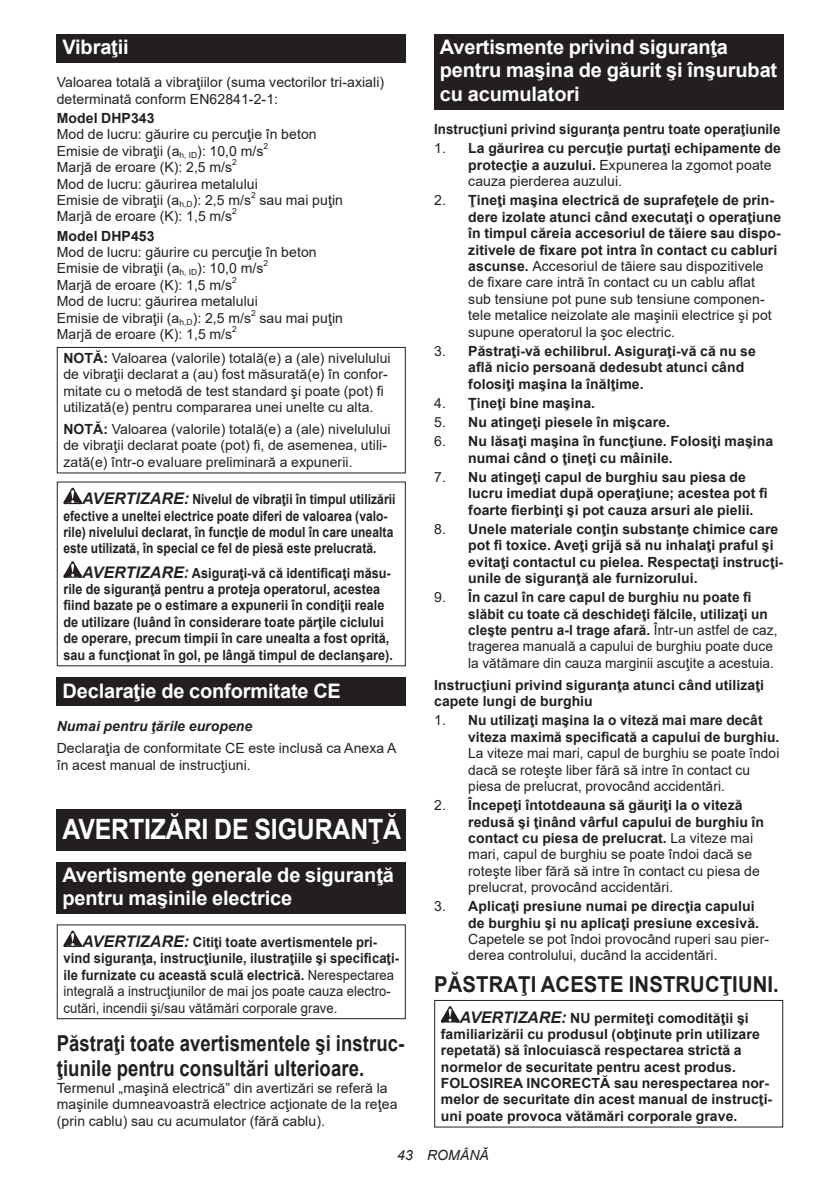
<style>
.page{position:relative;width:840px;height:1191px;background:#fff}
.page>*{position:absolute;margin:0;border:0;box-sizing:border-box;transform-origin:0 0}
.t1{font:700 28px "Arial";letter-spacing:-.01em;color:#fff;scale:.89 1}
.t2{font:700 22px/25.8px "Arial";letter-spacing:.005em;color:#231f20;scale:.84 1}
.t3{font:700 22px "Arial";letter-spacing:.005em;color:#231f20;scale:.92 1}
.t4{font:700 20px/23.4px "Arial";letter-spacing:-.01em;color:#fff}
.t5{font:14px/16.4px "Arial";letter-spacing:.005em;color:#231f20}
.t6{font:700 14px/16.4px "Arial";letter-spacing:.005em;color:#231f20}
.t7{font:700 14px/16.4px "Arial";letter-spacing:.005em;color:#231f20;scale:.9 1}
.t8{font:700 14px/16.4px "Arial";letter-spacing:.005em;color:#231f20;scale:.93 1}
.t9{font:700 14px/16.4px "Arial";letter-spacing:.005em;color:#231f20;scale:.86 1}
.t10{font:700 14px "Arial";letter-spacing:.005em;color:#231f20;scale:.95 1}
.t11{font:italic 700 14px "Arial";letter-spacing:.005em;color:#231f20}
.t12{font:italic 14px "Arial";letter-spacing:.005em;color:#231f20}
.t13{font:8.4px "Arial";color:#231f20}
.s1{font-weight:700}
.s2{font-style:italic;font-size:16px}
.s3{font-weight:400}
</style>
<div class="page">
<div style="left:57px;top:34px;width:348px;height:29px;background:#231f20"></div>
<div style="left:57px;top:347px;width:348px;height:126px;border:1px solid #231f20"></div>
<svg style="left:63px;top:488px;width:19px;height:16px"></svg>
<svg style="left:63px;top:561px;width:19px;height:16px"></svg>
<div style="left:57px;top:677px;width:348px;height:29px;background:#231f20"></div>
<div style="left:57px;top:809px;width:348px;height:41px;background:#231f20"></div>
<div style="left:57px;top:861px;width:348px;height:52px;background:#231f20"></div>
<svg style="left:63px;top:930px;width:19px;height:17px"></svg>
<div style="left:57px;top:924px;width:348px;height:95px;border:1px solid #231f20"></div>
<div style="left:434px;top:34px;width:348px;height:75px;background:#231f20"></div>
<svg style="left:440px;top:1006px;width:19px;height:16px"></svg>
<div style="left:434px;top:1000px;width:348px;height:127px;border:1px solid #231f20"></div>
<h3 class="t4" style="left:62px;top:36px;width:68px">Vibraţii</h3>
<p class="t5" style="left:57px;top:74px;width:329px">Valoarea totală a vibraţiilor (suma vectorilor tri-axiali) determinată conform EN62841-2-1:</p>
<p class="t6" style="left:57px;top:110px;width:99px">Model DHP343</p>
<p class="t5" style="left:57px;top:126px;width:261px">Mod de lucru: găurire cu percuţie în beton<br>Emisie de vibraţii (a<sub>h,</sub> <sub>ID</sub>): 10,0 m/s</p>
<p class="t13" style="left:263px;top:140px;width:6px">2</p>
<p class="t5" style="left:57px;top:159px;width:177px">Marjă de eroare (K): 2,5 m/s</p>
<p class="t13" style="left:232px;top:156px;width:6px">2</p>
<p class="t5" style="left:57px;top:175px;width:202px">Mod de lucru: găurirea metalului<br>Emisie de vibraţii (a<sub>h,D</sub>): 2,5 m/s</p>
<p class="t13" style="left:251px;top:189px;width:6px">2</p>
<p class="t5" style="left:259px;top:192px;width:85px">sau mai puţin</p>
<p class="t5" style="left:57px;top:208px;width:177px">Marjă de eroare (K): 1,5 m/s</p>
<p class="t13" style="left:232px;top:206px;width:6px">2</p>
<p class="t6" style="left:57px;top:228px;width:99px">Model DHP453</p>
<p class="t5" style="left:57px;top:244px;width:261px">Mod de lucru: găurire cu percuţie în beton<br>Emisie de vibraţii (a<sub>h,</sub> <sub>ID</sub>): 10,0 m/s</p>
<p class="t13" style="left:263px;top:258px;width:6px">2</p>
<p class="t5" style="left:57px;top:276px;width:177px">Marjă de eroare (K): 1,5 m/s</p>
<p class="t13" style="left:232px;top:274px;width:6px">2</p>
<p class="t5" style="left:57px;top:293px;width:202px">Mod de lucru: găurirea metalului<br>Emisie de vibraţii (a<sub>h,D</sub>): 2,5 m/s</p>
<p class="t13" style="left:251px;top:307px;width:6px">2</p>
<p class="t5" style="left:259px;top:309px;width:85px">sau mai puţin</p>
<p class="t5" style="left:57px;top:326px;width:177px">Marjă de eroare (K): 1,5 m/s</p>
<p class="t13" style="left:232px;top:323px;width:6px">2</p>
<p class="t5" style="left:63px;top:349px;width:328px"><span class="s1">NOTĂ:</span> Valoarea (valorile) totală(e) a (ale) nivelulului de vibraţii declarat a (au) fost măsurată(e) în confor&shy;mitate cu o metodă de test standard şi poate (pot) fi utilizată(e) pentru compararea unei unelte cu alta.</p>
<p class="t5" style="left:63px;top:421px;width:328px"><span class="s1">NOTĂ:</span> Valoarea (valorile) totală(e) a (ale) nivelulului de vibraţii declarat poate (pot) fi, de asemenea, utili&shy;zată(e) într-o evaluare preliminară a expunerii.</p>
<p class="t9" style="left:63px;top:491px;width:387px;text-indent:19px"><span class="s2">AVERTIZARE:</span> Nivelul de vibraţii în timpul utilizării efective a uneltei electrice poate diferi de valoarea (valo&shy;rile) nivelului declarat, în funcţie de modul în care unealta este utilizată, în special ce fel de piesă este prelucrată.</p>
<p class="t7" style="left:63px;top:565px;width:367px;text-indent:19px"><span class="s2">AVERTIZARE:</span> Asiguraţi-vă că identificaţi măsu&shy;rile de siguranţă pentru a proteja operatorul, acestea fiind bazate pe o estimare a expunerii în condiţii reale de utilizare (luând în considerare toate părţile ciclului de operare, precum timpii în care unealta a fost oprită, sau a funcţionat în gol, pe lângă timpul de declanşare).</p>
<h3 class="t4" style="left:62px;top:679px;width:280px">Declaraţie de conformitate CE</h3>
<p class="t11" style="left:57px;top:717px;width:197px">Numai pentru ţările europene</p>
<p class="t5" style="left:57px;top:740px;width:341px">Declaraţia de conformitate CE este inclusă ca Anexa A în acest manual de instrucţiuni.</p>
<h1 class="t1" style="left:62px;top:809px;width:382px">AVERTIZĂRI DE SIGURANŢĂ</h1>
<h3 class="t4" style="left:62px;top:863px;width:333px">Avertismente generale de siguranţă pentru maşinile electrice</h3>
<p class="t8" style="left:63px;top:934px;width:362px;text-indent:19px"><span class="s2">AVERTIZARE:</span> Citiţi toate avertismentele pri&shy;vind siguranţa, instrucţiunile, ilustraţiile şi specificaţi&shy;ile furnizate cu această sculă electrică. <span class="s3">Nerespectarea integrală a instrucţiunilor de mai jos poate cauza electro&shy;cutări, incendii şi/sau vătămări corporale grave.</span></p>
<h2 class="t2" style="left:57px;top:1030px;width:415px">Păstraţi toate avertismentele şi instruc&shy;ţiunile pentru consultări ulterioare.</h2>
<p class="t5" style="left:57px;top:1079px;width:342px">Termenul „maşină electrică” din avertizări se referă la maşinile dumneavoastră electrice acţionate de la reţea (prin cablu) sau cu acumulator (fără cablu).</p>
<h3 class="t4" style="left:439px;top:36px;width:339px">Avertismente privind siguranţa pentru maşina de găurit şi înşurubat cu acumulatori</h3>
<p class="t10" style="left:434px;top:119px;width:366px">Instrucţiuni privind siguranţa pentru toate operaţiunile</p>
<p class="t6" style="left:468px;top:140px;width:314px;text-indent:-34px"><span class="s3">1.</span> La găurirea cu percuţie purtaţi echipamente de protecţie a auzului. <span class="s3">Expunerea la zgomot poate cauza pierderea auzului.</span></p>
<p class="t5" style="left:468px;top:192px;width:314px;text-indent:-34px">2. <span class="s1">Ţineţi maşina electrică de suprafeţele de prin&shy;dere izolate atunci când executaţi o operaţiune în timpul căreia accesoriul de tăiere sau dispo&shy;zitivele de fixare pot intra în contact cu cabluri ascunse.</span> Accesoriul de tăiere sau dispozitivele de fixare care intră în contact cu un cablu aflat sub tensiune pot pune sub tensiune componen&shy;tele metalice neizolate ale maşinii electrice şi pot supune operatorul la şoc electric.</p>
<p class="t6" style="left:468px;top:343px;width:289px;text-indent:-34px"><span class="s3">3.</span> Păstraţi-vă echilibrul. Asiguraţi-vă că nu se află nicio persoană dedesubt atunci când folosiţi maşina la înălţime.</p>
<p class="t6" style="left:434px;top:395px;width:162px"><span class="s3">4.</span> Ţineţi bine maşina.</p>
<p class="t6" style="left:434px;top:414px;width:237px"><span class="s3">5.</span> Nu atingeţi piesele în mişcare.</p>
<p class="t6" style="left:468px;top:433px;width:306px;text-indent:-34px"><span class="s3">6.</span> Nu lăsaţi maşina în funcţiune. Folosiţi maşina numai când o ţineţi cu mâinile.</p>
<p class="t6" style="left:468px;top:469px;width:301px;text-indent:-34px"><span class="s3">7.</span> Nu atingeţi capul de burghiu sau piesa de lucru imediat după operaţiune; acestea pot fi foarte fierbinţi şi pot cauza arsuri ale pielii.</p>
<p class="t6" style="left:468px;top:521px;width:316px;text-indent:-34px"><span class="s3">8.</span> Unele materiale conţin substanţe chimice care pot fi toxice. Aveţi grijă să nu inhalaţi praful şi evitaţi contactul cu pielea. Respectaţi instrucţi&shy;unile de siguranţă ale furnizorului.</p>
<p class="t5" style="left:468px;top:589px;width:310px;text-indent:-34px">9. <span class="s1">În cazul în care capul de burghiu nu poate fi slăbit cu toate că deschideţi fălcile, utilizaţi un cleşte pentru a-l trage afară.</span> Într-un astfel de caz, tragerea manuală a capului de burghiu poate duce la vătămare din cauza marginii ascuţite a acestuia.</p>
<p class="t6" style="left:434px;top:677px;width:331px">Instrucţiuni privind siguranţa atunci când utilizaţi capete lungi de burghiu</p>
<p class="t6" style="left:468px;top:712px;width:312px;text-indent:-34px"><span class="s3">1.</span> Nu utilizaţi maşina la o viteză mai mare decât viteza maximă specificată a capului de burghiu.</p>
<p class="t5" style="left:468px;top:745px;width:312px">La viteze mai mari, capul de burghiu se poate îndoi dacă se roteşte liber fără să intre în contact cu piesa de prelucrat, provocând accidentări.</p>
<p class="t5" style="left:468px;top:797px;width:297px;text-indent:-34px">2. <span class="s1">Începeţi întotdeauna să găuriţi la o viteză redusă şi ţinând vârful capului de burghiu în contact cu piesa de prelucrat.</span> La viteze mai mari, capul de burghiu se poate îndoi dacă se roteşte liber fără să intre în contact cu piesa de prelucrat, provocând accidentări.</p>
<p class="t6" style="left:468px;top:898px;width:292px;text-indent:-34px"><span class="s3">3.</span> Aplicaţi presiune numai pe direcţia capului de burghiu şi nu aplicaţi presiune excesivă.</p>
<p class="t5" style="left:468px;top:931px;width:302px">Capetele se pot îndoi provocând ruperi sau pier&shy;derea controlului, ducând la accidentări.</p>
<h2 class="t3" style="left:434px;top:968px;width:376px">PĂSTRAŢI ACESTE INSTRUCŢIUNI.</h2>
<p class="t6" style="left:440px;top:1009px;width:332px;text-indent:19px"><span class="s2">AVERTIZARE:</span> NU permiteţi comodităţii şi familiarizării cu produsul (obţinute prin utilizare repetată) să înlocuiască respectarea strictă a normelor de securitate pentru acest produs.<br>FOLOSIREA INCORECTĂ sau nerespectarea nor&shy;melor de securitate din acest manual de instrucţi&shy;uni poate provoca vătămări corporale grave.</p>
<p class="t12" style="left:397px;top:1146px;width:93px">43 ROMÂNĂ</p>
</div>
